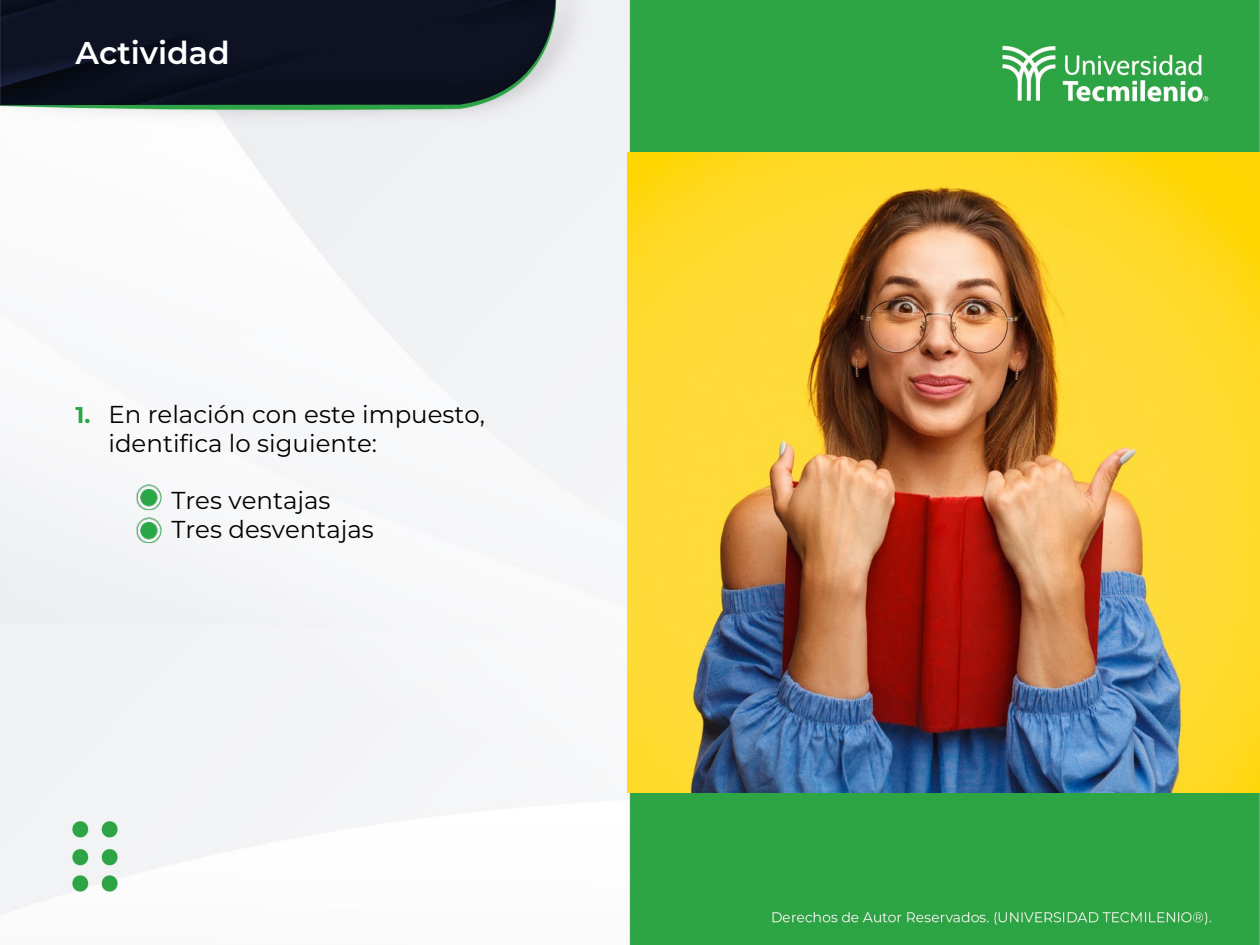
<style>
.page{position:relative;width:1260px;height:945px;background:#fff}
.page>*{position:absolute;margin:0;border:0;box-sizing:border-box;transform-origin:0 0}
.t1{font:600 31.5px "Montserrat";color:#fff}
.t2{font:24.5px/29.4px "Montserrat";color:#000}
.t3{font:700 22.75px "Montserrat";color:#2aa645}
</style>
<div class="page">
<img style="left:0;top:0;width:1260px;height:945px">
<img style="left:96px;top:463px;width:81px;height:33px">
<img style="left:96px;top:496px;width:81px;height:46px">
<img style="left:628px;top:152px;width:632px;height:641px">
<p class="t1" style="left:76px;top:31px;width:156px">Actividad</p>
<p class="t3" style="left:76px;top:399px;width:16px">1.</p>
<p class="t2" style="left:108px;top:399px;width:378px">En relación con este impuesto, identifica lo siguiente:</p>
<p class="t2" style="left:171px;top:485px;width:161px">Tres ventajas</p>
<p class="t2" style="left:171px;top:514px;width:204px">Tres desventajas</p>
</div>
